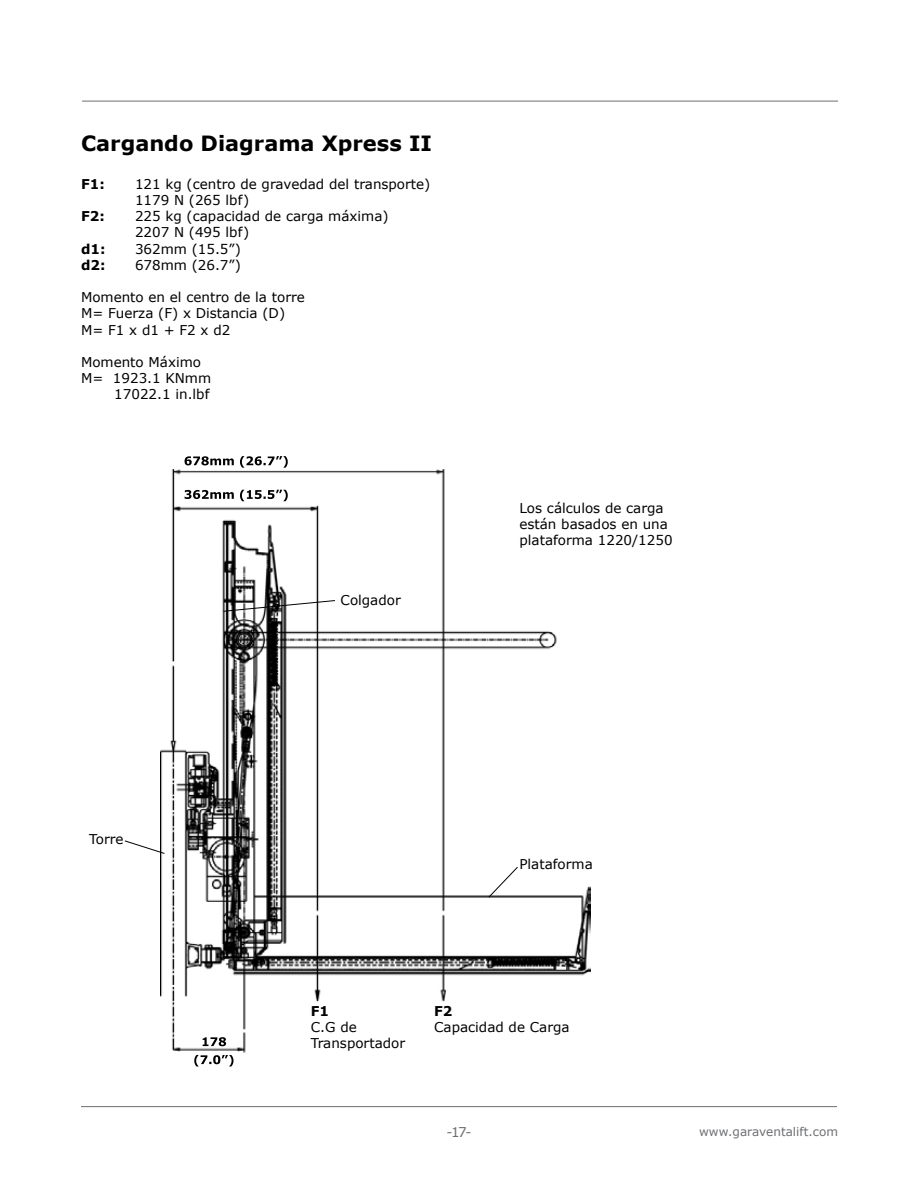
<style>
.page{position:relative;width:918px;height:1188px;background:#fff}
.page>*{position:absolute;margin:0;border:0;box-sizing:border-box;transform-origin:0 0}
.t1{font:700 21px "Verdana";color:#000}
.t2{font:13.5px/16.2px "Verdana";color:#000}
.t3{font:700 13.5px "Verdana";color:#000}
.t4{font:13.5px "Verdana";color:#6d6e71}
.t5{font:12px "Verdana";color:#6d6e71}
</style>
<div class="page">
<hr style="left:81px;top:1106px;width:756px;height:1px;background:#6d6e71">
<hr style="left:82px;top:101px;width:756px;height:1px;background:#6d6e71">
<img style="left:161px;top:469px;width:429px;height:584px">
<svg style="left:194px;top:1055px;width:40px;height:11px"></svg>
<svg style="left:203px;top:1037px;width:23px;height:9px"></svg>
<svg style="left:185px;top:490px;width:103px;height:11px"></svg>
<svg style="left:185px;top:456px;width:103px;height:12px"></svg>
<svg style="left:124px;top:834px;width:41px;height:20px"></svg>
<svg style="left:223px;top:595px;width:118px;height:17px"></svg>
<svg style="left:488px;top:858px;width:90px;height:40px"></svg>
<div style="left:519px;top:486px;width:159px;height:95px;background:#fff"></div>
<div style="left:341px;top:578px;width:76px;height:37px;background:#fff"></div>
<div style="left:519px;top:826px;width:87px;height:53px;background:#fff"></div>
<div style="left:311px;top:1005px;width:101px;height:59px;background:#fff"></div>
<div style="left:434px;top:1005px;width:145px;height:59px;background:#fff"></div>
<h1 class="t1" style="left:81px;top:129px;width:352px">Cargando Diagrama Xpress II</h1>
<p class="t3" style="left:81px;top:174px;width:25px">F1:</p>
<p class="t2" style="left:135px;top:176px;width:297px">121 kg (centro de gravedad del transporte)<br>1179 N (265 lbf)</p>
<p class="t3" style="left:81px;top:207px;width:25px">F2:</p>
<p class="t2" style="left:135px;top:208px;width:255px">225 kg (capacidad de carga máxima)<br>2207 N (495 lbf)</p>
<p class="t3" style="left:81px;top:239px;width:26px">d1:</p>
<p class="t2" style="left:135px;top:241px;width:107px">362mm (15.5”)</p>
<p class="t3" style="left:81px;top:255px;width:26px">d2:</p>
<p class="t2" style="left:135px;top:257px;width:107px">678mm (26.7”)</p>
<p class="t2" style="left:81px;top:289px;width:225px">Momento en el centro de la torre<br>M= Fuerza (F) x Distancia (D)<br>M= F1 x d1 + F2 x d2</p>
<p class="t2" style="left:81px;top:354px;width:122px">Momento Máximo</p>
<p class="t2" style="left:81px;top:370px;width:132px">M= 1923.1 KNmm</p>
<p class="t2" style="left:114px;top:386px;width:97px">17022.1 in.lbf</p>
<p class="t2" style="left:341px;top:591px;width:62px">Colgador</p>
<p class="t2" style="left:519px;top:499px;width:155px">Los cálculos de carga están basados en una plataforma 1220/1250</p>
<p class="t2" style="left:89px;top:830px;width:36px">Torre</p>
<p class="t2" style="left:519px;top:856px;width:75px">Plataforma</p>
<p class="t3" style="left:311px;top:1001px;width:20px">F1</p>
<p class="t2" style="left:311px;top:1019px;width:96px">C.G de<br>Transportador</p>
<p class="t3" style="left:434px;top:1001px;width:20px">F2</p>
<p class="t2" style="left:434px;top:1019px;width:137px">Capacidad de Carga</p>
<p class="t4" style="left:446px;top:1123px;width:27px">-17-</p>
<p class="t5" style="left:699px;top:1124px;width:140px">www.garaventalift.com</p>
</div>
